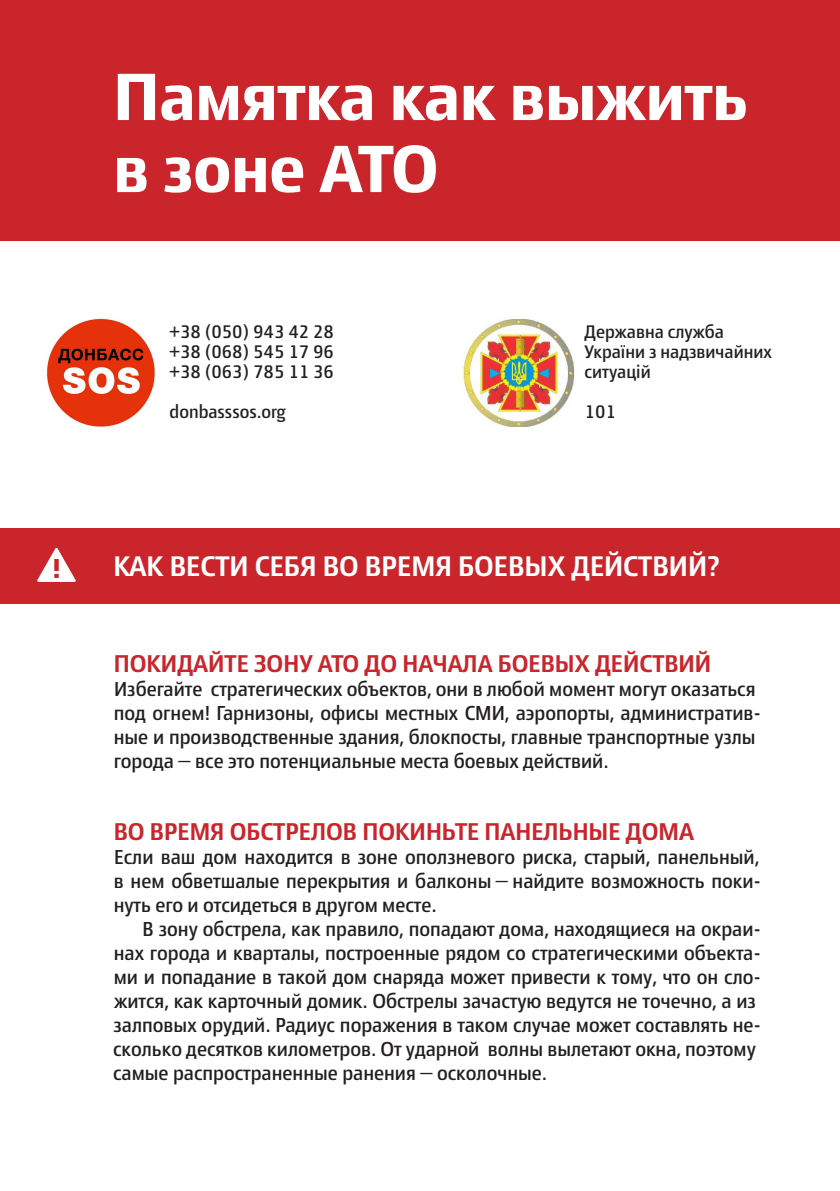
<style>
.page{position:relative;width:840px;height:1191px;background:#fff}
.page>*{position:absolute;margin:0;border:0;box-sizing:border-box;transform-origin:0 0}
.t1{font:80px "Entypo";color:#fff}
.t2{font:600 66px/72px "Den Haag Narrow";color:#fff}
.t3{font:500 28px "Den Haag Narrow";color:#fff}
.t4{font:500 24px "Den Haag Narrow";color:#c9252b}
.t5{font:20px/24px "Den Haag Narrow";color:#231f20}
.t6{font:18px/20px "Den Haag Narrow";color:#231f20;text-align:justify}
</style>
<div class="page">
<div style="left:0;top:528px;width:839px;height:75px;background:#c9252b"></div>
<div style="left:0;top:0;width:839px;height:240px;background:#c9252b"></div>
<img style="left:46px;top:318px;width:109px;height:109px">
<img style="left:462px;top:319px;width:113px;height:108px">
<h2 class="t2" style="left:113px;top:65px;width:635px">Памятка как выжить в зоне АТО</h2>
<p class="t6" style="left:169px;top:322px;width:166px">+38 (050) 943 42 28 +38 (068) 545 17 96 +38 (063) 785 11 36</p>
<p class="t6" style="left:169px;top:402px;width:117px">donbasssos.org</p>
<p class="t6" style="left:584px;top:322px;width:189px;text-align:left">Державна служба<br>України з надзвичайних ситуацій</p>
<p class="t6" style="left:584px;top:402px;width:33px">101</p>
<h1 class="t1" style="left:33px;top:510px;width:48px">⚠</h1>
<h3 class="t3" style="left:113px;top:550px;width:607px">КАК ВЕСТИ СЕБЯ ВО ВРЕМЯ БОЕВЫХ ДЕЙСТВИЙ?</h3>
<p class="t4" style="left:114px;top:649px;width:599px">ПОКИДАЙТЕ ЗОНУ АТО ДО НАЧАЛА БОЕВЫХ ДЕЙСТВИЙ</p>
<p class="t5" style="left:114px;top:678px;width:648px">Избегайте стратегических объектов, они в любой момент могут оказаться под огнем! Гарнизоны, офисы местных СМИ, аэропорты, административ&shy;ные и производственные здания, блокпосты, главные транспортные узлы города—все это потенциальные места боевых действий.</p>
<p class="t4" style="left:114px;top:817px;width:581px">ВО ВРЕМЯ ОБСТРЕЛОВ ПОКИНЬТЕ ПАНЕЛЬНЫЕ ДОМА</p>
<p class="t5" style="left:114px;top:846px;width:648px;text-align:justify">Если ваш дом находится в зоне оползневого риска, старый, панельный, в нем обветшалые перекрытия и балконы—найдите возможность поки&shy;нуть его и отсидеться в другом месте.</p>
<p class="t5" style="left:113px;top:918px;width:649px;text-indent:29px">В зону обстрела, как правило, попадают дома, находящиеся на окраи&shy;нах города и кварталы, построенные рядом со стратегическими объекта&shy;ми и попадание в такой дом снаряда может привести к тому, что он сло&shy;жится, как карточный домик. Обстрелы зачастую ведутся не точечно, а из залповых орудий. Радиус поражения в таком случае может составлять не&shy;сколько десятков километров. От ударной волны вылетают окна, поэтому самые распространенные ранения—осколочные.</p>
</div>
